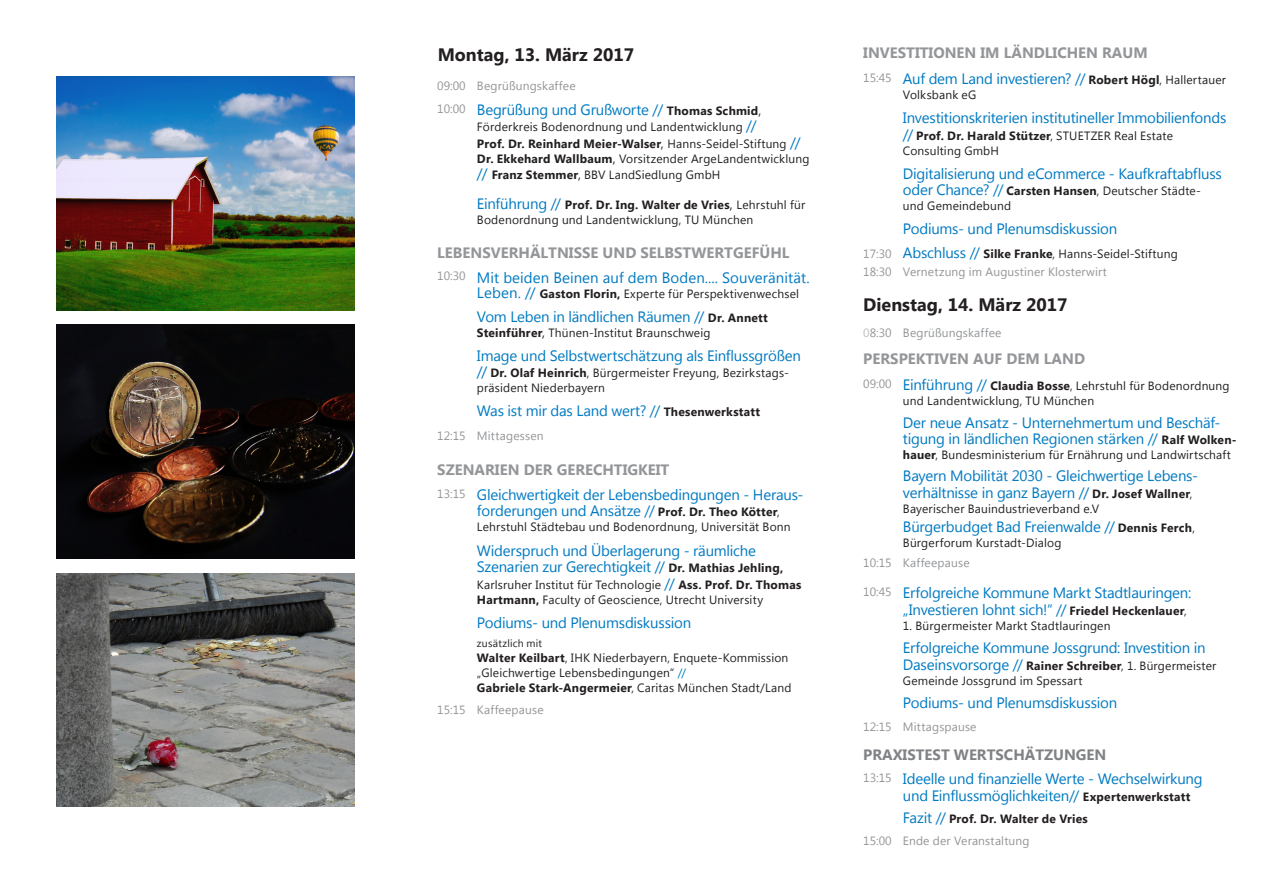
<style>
.page{position:relative;width:1263px;height:893px;background:#fff}
.page>*{position:absolute;margin:0;border:0;box-sizing:border-box;transform-origin:0 0}
.Pausen{font:700 18px "Microsoft New Tai Lue";color:#231f20}
.Vortragstitel{font:15px/16.5px "Microsoft New Tai Lue";letter-spacing:-.015em;color:#007ac2}
.Vortragstitel-2{font:700 15px "Microsoft New Tai Lue";color:#939598}
.Vortragstitel-3{font:15px "Microsoft New Tai Lue";letter-spacing:.005em;color:#007ac2}
.Vortragstitel-4{font:700 15px "Microsoft New Tai Lue";color:#808285}
.Vortragstitel-5{font:12px/15px "Microsoft New Tai Lue";letter-spacing:.015em;color:#231f20}
.Pausen-2{font:12px/18px "Microsoft New Tai Lue";letter-spacing:.015em;color:#939598}
.Vortragstitel-6{font:700 12px "Microsoft New Tai Lue";letter-spacing:.015em;color:#231f20}
.Uhr{font:12px "Microsoft New Tai Lue";color:#939598}
.Vortragstitel-7{font:12px "Microsoft New Tai Lue";letter-spacing:.015em;color:#939598}
.Vortragstitel-8{font:10.5px "Microsoft New Tai Lue";letter-spacing:.02em;color:#231f20}
.s1{font-weight:700;font-size:12px;color:#231f20}
.s2{font-size:13.5px;color:#231f20}
.s3{font-size:15px;color:#007ac2}
.s4{font-weight:700}
.s5{font-size:13.5px}
.s6{font-weight:400;font-size:15px;color:#007ac2}
.s7{font-weight:400;font-size:13.5px}
.s8{font-weight:400}
.s9{font-size:12px;color:#231f20}
.s10{color:#007ac2}
.s11{font-weight:700;color:#231f20}
.s12{color:#231f20}
.s13{color:#bcbdc0}
</style>
<div class="page">
<img style="left:56px;top:77px;width:298px;height:233px">
<img style="left:56px;top:325px;width:298px;height:234px">
<img style="left:56px;top:573px;width:298px;height:234px">
<p class="Pausen" style="left:438px;top:44px;width:198px">Montag, 13. März 2017</p>
<p class="Uhr" style="left:437px;top:79px;width:30px">09:00</p>
<p class="Pausen-2" style="left:477px;top:78px;width:100px">Begrüßungskaffee</p>
<p class="Pausen-2" style="left:437px;top:100px;width:30px">10:00</p>
<p class="Vortragstitel" style="left:477px;top:103px;width:286px">Begrüßung und Grußworte // <span class="s1">Thomas Schmid</span><span class="s2">,</span></p>
<p class="Vortragstitel-5" style="left:477px;top:120px;width:325px;line-height:16.5px">Förderkreis Bodenordnung und Landentwicklung <span class="s3">//<br></span><span class="s4">Prof. Dr. Reinhard Meier-Walser</span><span class="s5">,</span> Hanns-Seidel-Stiftung <span class="s3">//</span></p>
<p class="Vortragstitel-5" style="left:477px;top:151px;width:334px;line-height:16.5px"><span class="s4">Dr. Ekkehard Wallbaum</span><span class="s5">,</span> Vorsitzender ArgeLandentwicklung <span class="s3">//</span> <span class="s4">Franz Stemmer</span><span class="s5">,</span> BBV LandSiedlung GmbH</p>
<p class="Vortragstitel-6" style="left:477px;top:198px;width:330px"><span class="s6">Einführung //</span> Prof. Dr. Ing. Walter de Vries<span class="s7">,</span> <span class="s8">Lehrstuhl für</span></p>
<p class="Vortragstitel-5" style="left:477px;top:213px;width:278px">Bodenordnung und Landentwicklung, TU München</p>
<p class="Vortragstitel-2" style="left:437px;top:245px;width:354px">LEBENSVERHÄLTNISSE UND SELBSTWERTGEFÜHL</p>
<p class="Pausen-2" style="left:437px;top:268px;width:30px">10:30</p>
<p class="Vortragstitel-3" style="left:477px;top:269px;width:334px">Mit beiden Beinen auf dem Boden.... Souveränität.</p>
<p class="Vortragstitel-5" style="left:477px;top:287px;width:324px"><span class="s3">Leben. //</span> <span class="s4">Gaston Florin,</span> Experte für Perspektivenwechsel</p>
<p class="Vortragstitel" style="left:477px;top:309px;width:292px">Vom Leben in ländlichen Räumen // <span class="s1">Dr. Annett</span></p>
<p class="Vortragstitel-5" style="left:477px;top:326px;width:235px"><span class="s4">Steinführer</span><span class="s5">,</span> Thünen-Institut Braunschweig</p>
<p class="Vortragstitel" style="left:477px;top:348px;width:325px">Image und Selbstwertschätzung als Einflussgrößen</p>
<p class="Vortragstitel-5" style="left:477px;top:366px;width:313px"><span class="s3">//</span> <span class="s4">Dr. Olaf Heinrich</span>, Bürgermeister Freyung, Bezirkstags&shy;präsident Niederbayern</p>
<p class="Vortragstitel" style="left:477px;top:404px;width:285px">Was ist mir das Land wert? // <span class="s1">Thesenwerkstatt</span></p>
<p class="Pausen-2" style="left:437px;top:428px;width:30px">12:15</p>
<p class="Pausen-2" style="left:477px;top:428px;width:68px">Mittagessen</p>
<p class="Vortragstitel-2" style="left:437px;top:461px;width:234px">SZENARIEN DER GERECHTIGKEIT</p>
<p class="Pausen-2" style="left:437px;top:485px;width:30px">13:15</p>
<p class="Vortragstitel" style="left:477px;top:488px;width:328px">Gleichwertigkeit der Lebensbedingungen - Heraus&shy;forderungen und Ansätze // <span class="s1">Prof. Dr. Theo Kötter</span><span class="s9">,</span></p>
<p class="Vortragstitel-5" style="left:477px;top:521px;width:315px">Lehrstuhl Städtebau und Bodenordnung, Universität Bonn</p>
<p class="Vortragstitel" style="left:477px;top:543px;width:308px">Widerspruch und Überlagerung - räumliche<br>Szenarien zur Gerechtigkeit // <span class="s1">Dr. Mathias Jehling,</span></p>
<p class="Vortragstitel-5" style="left:477px;top:578px;width:326px">Karlsruher Institut für Technologie <span class="s3">//</span> <span class="s4">Ass. Prof. Dr. Thomas<br>Hartmann,</span> Faculty of Geoscience, Utrecht University</p>
<p class="Vortragstitel" style="left:477px;top:615px;width:216px">Podiums- und Plenumsdiskussion</p>
<p class="Vortragstitel-8" style="left:477px;top:637px;width:67px">zusätzlich mit</p>
<p class="Vortragstitel-5" style="left:477px;top:651px;width:316px"><span class="s4">Walter Keilbart</span>, IHK Niederbayern, Enquete-Kommission „Gleichwertige Lebensbedingungen“ <span class="s10">//<br></span><span class="s4">Gabriele Stark-Angermeier</span>, Caritas München Stadt/Land</p>
<p class="Pausen-2" style="left:437px;top:701px;width:30px">15:15</p>
<p class="Pausen-2" style="left:477px;top:701px;width:68px">Kaffeepause</p>
<p class="Vortragstitel-2" style="left:863px;top:44px;width:286px">INVESTITIONEN IM LÄNDLICHEN RAUM</p>
<p class="Pausen-2" style="left:863px;top:70px;width:30px">15:45</p>
<p class="Vortragstitel" style="left:903px;top:72px;width:325px">Auf dem Land investieren? // <span class="s1">Robert Högl</span><span class="s9">, Hallertauer</span></p>
<p class="Vortragstitel-5" style="left:903px;top:88px;width:75px">Volksbank eG</p>
<p class="Vortragstitel" style="left:903px;top:111px;width:325px">Investitionskriterien institutineller Immobilienfonds</p>
<p class="Vortragstitel-5" style="left:903px;top:129px;width:272px"><span class="s3">//</span> <span class="s4">Prof. Dr. Harald Stützer</span>, STUETZER Real Estate<br>Consulting GmbH</p>
<p class="Vortragstitel" style="left:903px;top:166px;width:320px">Digitalisierung und eCommerce - Kaufkraftabfluss</p>
<p class="Vortragstitel-5" style="left:903px;top:185px;width:299px"><span class="s3">oder Chance? //</span> <span class="s4">Carsten Hansen</span>, Deutscher Städte&shy;und Gemeindebund</p>
<p class="Vortragstitel" style="left:903px;top:222px;width:216px">Podiums- und Plenumsdiskussion</p>
<p class="Pausen-2" style="left:863px;top:246px;width:30px">17:30<br>18:30</p>
<p class="Pausen-2" style="left:903px;top:246px;width:276px"><span class="s3">Abschluss //</span> <span class="s11">Silke Franke</span><span class="s12">, Hanns-Seidel-Stiftung<br></span>Vernetzung im Augustiner Klosterwirt</p>
<p class="Pausen" style="left:863px;top:295px;width:206px">Dienstag, 14. März 2017</p>
<p class="Uhr" style="left:863px;top:326px;width:30px"><span class="s13">0</span>8:30</p>
<p class="Pausen-2" style="left:903px;top:325px;width:100px">Begrüßungskaffee</p>
<p class="Vortragstitel-2" style="left:863px;top:350px;width:223px">PERSPEKTIVEN AUF DEM LAND</p>
<p class="Uhr" style="left:863px;top:377px;width:30px">09:00</p>
<p class="Vortragstitel-5" style="left:903px;top:379px;width:328px"><span class="s3">Einführung //</span> <span class="s4">Claudia Bosse</span>, Lehrstuhl für Bodenordnung und Landentwicklung, TU München</p>
<p class="Vortragstitel" style="left:903px;top:415px;width:335px">Der neue Ansatz - Unternehmertum und Beschäf&shy;tigung in ländlichen Regionen stärken // <span class="s1">Ralf Wolken-</span></p>
<p class="Vortragstitel-5" style="left:903px;top:448px;width:329px"><span class="s4">hauer</span>, Bundesministerium für Ernährung und Landwirtschaft</p>
<p class="Vortragstitel" style="left:903px;top:469px;width:297px">Bayern Mobilität 2030 - Gleichwertige Lebens&shy;verhältnisse in ganz Bayern // <span class="s1">Dr. Josef Wallner</span><span class="s9">,</span></p>
<p class="Vortragstitel-5" style="left:903px;top:502px;width:198px">Bayerischer Bauindustrieverband e.V</p>
<p class="Vortragstitel" style="left:903px;top:520px;width:293px">Bürgerbudget Bad Freienwalde // <span class="s1">Dennis Ferch</span><span class="s9">,</span></p>
<p class="Vortragstitel-5" style="left:903px;top:537px;width:160px">Bürgerforum Kurstadt-Dialog</p>
<p class="Uhr" style="left:863px;top:556px;width:30px">10:15</p>
<p class="Pausen-2" style="left:903px;top:554px;width:68px">Kaffeepause</p>
<p class="Uhr" style="left:863px;top:585px;width:30px">10:45</p>
<p class="Vortragstitel" style="left:903px;top:586px;width:290px">Erfolgreiche Kommune Markt Stadtlauringen: „Investieren lohnt sich!“ // <span class="s1">Friedel Heckenlauer</span><span class="s9">,</span></p>
<p class="Vortragstitel-5" style="left:903px;top:619px;width:209px">1. Bürgermeister Markt Stadtlauringen</p>
<p class="Vortragstitel" style="left:903px;top:641px;width:315px">Erfolgreiche Kommune Jossgrund: Investition in<br>Daseinsvorsorge // <span class="s1">Rainer Schreiber</span><span class="s9">, 1. Bürgermeister</span></p>
<p class="Vortragstitel-5" style="left:903px;top:674px;width:181px">Gemeinde Jossgrund im Spessart</p>
<p class="Vortragstitel" style="left:903px;top:695px;width:216px">Podiums- und Plenumsdiskussion</p>
<p class="Uhr" style="left:863px;top:720px;width:30px">12:15</p>
<p class="Pausen-2" style="left:903px;top:719px;width:75px">Mittagspause</p>
<p class="Vortragstitel-4" style="left:863px;top:746px;width:245px">PRAXISTEST WERTSCHÄTZUNGEN</p>
<p class="Uhr" style="left:863px;top:771px;width:30px">13:15</p>
<p class="Vortragstitel" style="left:903px;top:772px;width:301px">Ideelle und finanzielle Werte - Wechselwirkung und Einflussmöglichkeiten// <span class="s1">Expertenwerkstatt</span></p>
<p class="Vortragstitel-6" style="left:903px;top:812px;width:186px"><span class="s6">Fazit //</span> Prof. Dr. Walter de Vries</p>
<p class="Uhr" style="left:863px;top:834px;width:30px">15:00</p>
<p class="Vortragstitel-7" style="left:903px;top:834px;width:128px">Ende der Veranstaltung</p>
</div>
